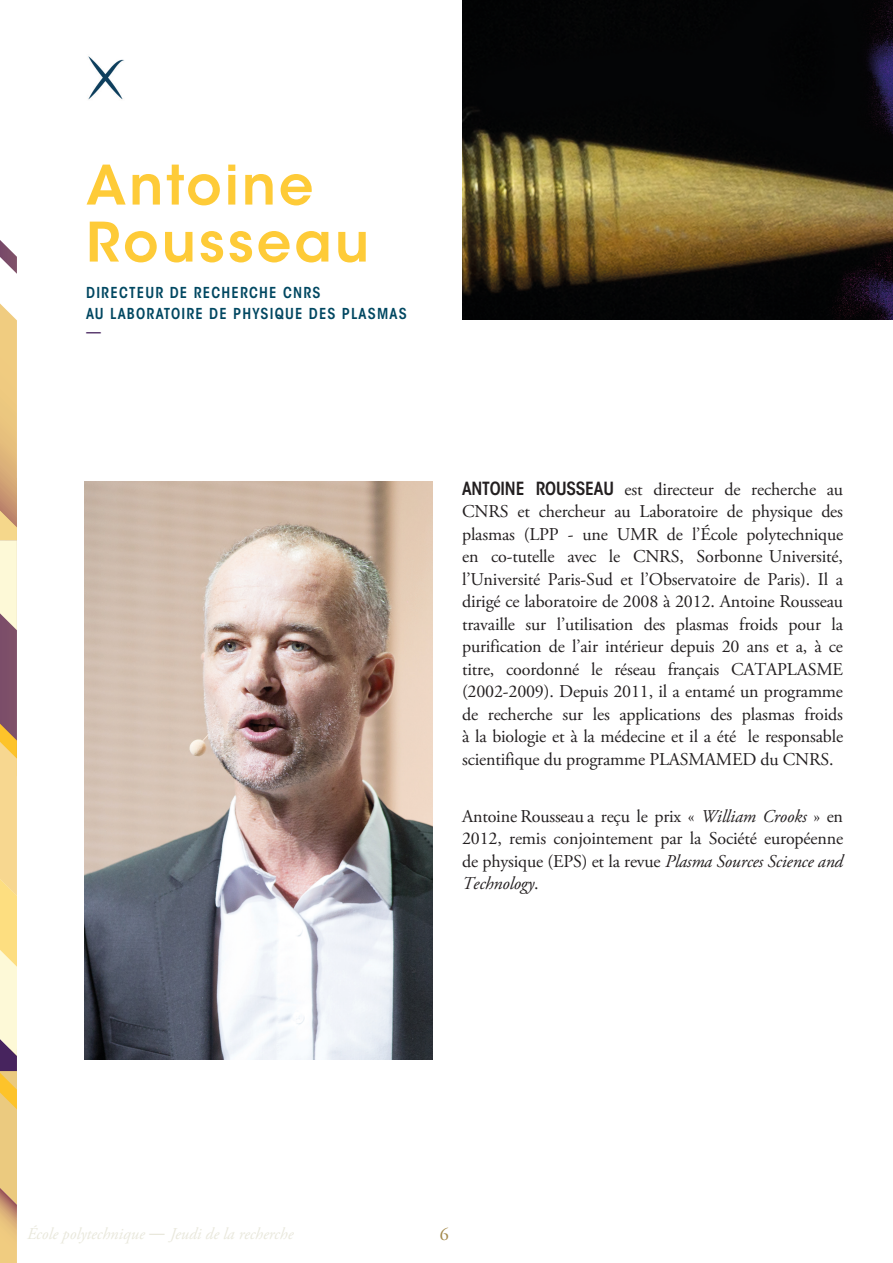
<style>
.page{position:relative;width:893px;height:1263px;background:#fff}
.page>*{position:absolute;margin:0;border:0;box-sizing:border-box;transform-origin:0 0}
.Titre_-_32_pts__Gras{font:600 54px "ITC Avant Garde Std";letter-spacing:.055em;color:#fecb38}
.Corps_de_texte_-_Let{font:18px/22.5px "Adobe Garamond Pro";letter-spacing:-.01em;color:#231f20;text-align:justify}
.t1{font:18px "Adobe Garamond Pro";color:#a48a4c}
.t2{font:italic 16.5px "Adobe Garamond Pro";color:#e9e8dc}
.t3{font:600 condensed 15px "ITC Avant Garde Std";letter-spacing:.08em;color:#004761}
.t4{font:500 condensed 15px "ITC Avant Garde Std";color:#47245e}
.s1{font-family:"ITC Avant Garde Std";font-weight:600;font-stretch:condensed}
.s2{font-style:italic}
.s3{font-family:"ITC Avant Garde Std";font-style:normal}
</style>
<div class="page">
<img style="left:84px;top:481px;width:349px;height:579px">
<img style="left:462px;top:0;width:431px;height:320px">
<img style="left:88px;top:56px;width:36px;height:44px">
<svg style="left:0;top:240px;width:17px;height:34px"></svg>
<svg style="left:0;top:303px;width:17px;height:960px;background:#dfbf8b"></svg>
<p class="Titre_-_32_pts__Gras" style="left:86px;top:151px;width:229px">Antoine</p>
<p class="Titre_-_32_pts__Gras" style="left:86px;top:208px;width:285px">Rousseau</p>
<p class="t3" style="left:86px;top:284px;width:236px">DIRECTEUR DE RECHERCHE CNRS</p>
<p class="t3" style="left:86px;top:305px;width:322px">AU LABORATOIRE DE PHYSIQUE DES PLASMAS</p>
<p class="t4" style="left:86px;top:323px;width:16px">—</p>
<p class="Corps_de_texte_-_Let" style="left:462px;top:478px;width:383px"><span class="s1">ANTOINE ROUSSEAU</span> est directeur de recherche au CNRS et chercheur au Laboratoire de physique des plasmas (LPP - une UMR de l’École polytechnique en co-tutelle avec le CNRS, Sorbonne Université, l’Université Paris-Sud et l’Observatoire de Paris). Il a dirigé ce laboratoire de 2008 à 2012. Antoine Rousseau travaille sur l’utilisation des plasmas froids pour la purification de l’air intérieur depuis 20 ans et a, à ce titre, coordonné le réseau français CATAPLASME (2002-2009). Depuis 2011, il a entamé un programme de recherche sur les applications des plasmas froids à la biologie et à la médecine et il a été le responsable scientifique du programme PLASMAMED du CNRS.</p>
<p class="Corps_de_texte_-_Let" style="left:462px;top:805px;width:383px">Antoine Rousseau a reçu le prix « <span class="s2">William Crooks</span> » en 2012, remis conjointement par la Société européenne de physique (EPS) et la revue <span class="s2">Plasma Sources Science and Technology</span>.</p>
<p class="t2" style="left:27px;top:1224px;width:268px">École polytechnique <span class="s3">—</span> Jeudi de la recherche</p>
<p class="t1" style="left:440px;top:1223px;width:10px">6</p>
</div>
